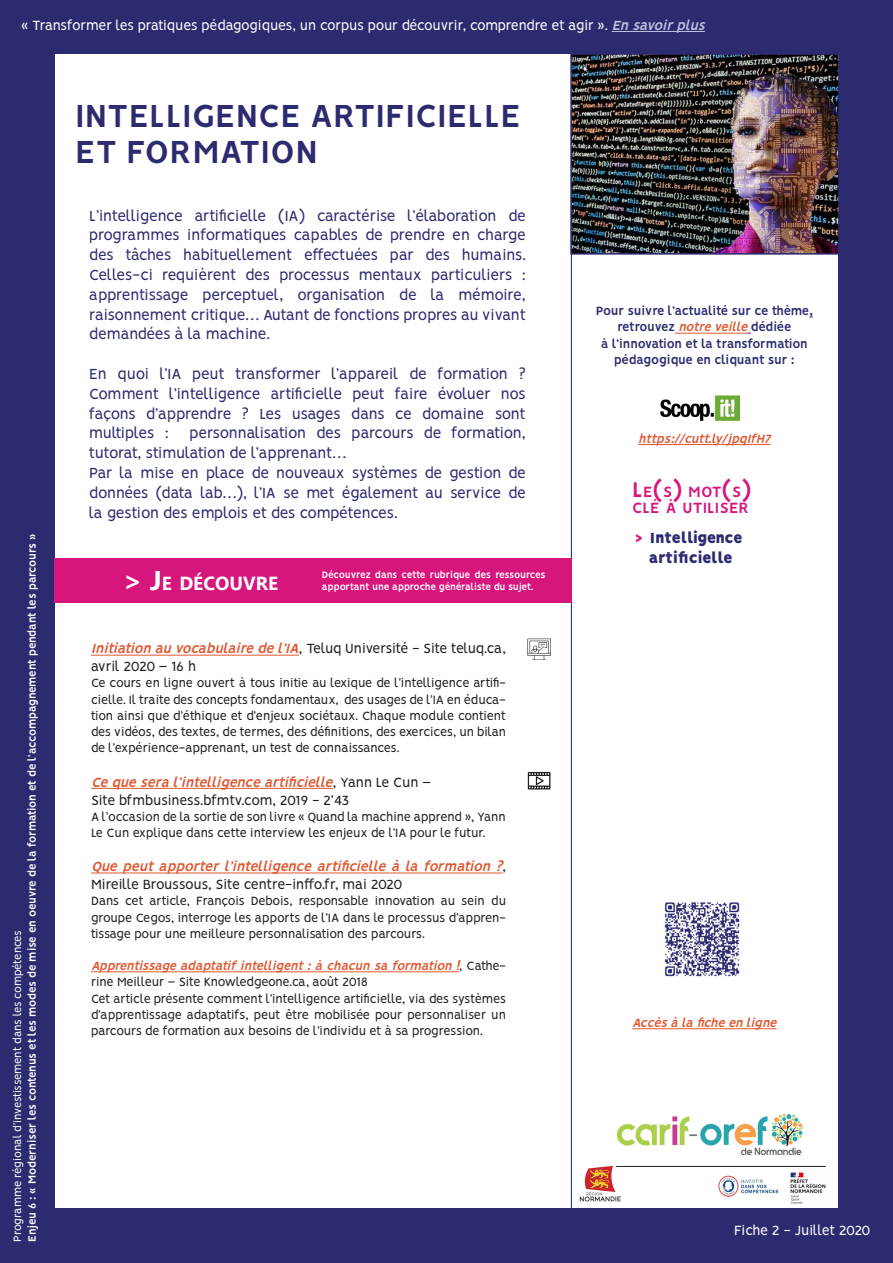
<style>
.page{position:relative;width:893px;height:1263px;background:#fff}
.page>*{position:absolute;margin:0;border:0;box-sizing:border-box;transform-origin:0 0}
.t1{font:700 36px/36px "Vision";color:#2d2b6f}
.t2{font:700 18.9px "Ebrima";color:#fff}
.t3{font:700 16.8px/16.5px "Vision";color:#d7167d}
.t4{font:16.5px/19.8px "Vision";letter-spacing:-.03em;color:#2d2b6f;text-align:justify}
.t5{font:16.5px "Vision";letter-spacing:-.01em;color:#2d2b6f}
.t6{font:900 16.5px "Vision";letter-spacing:-.03em;color:#2d2b6f}
.t7{font:italic 700 15px/18px "Vision";color:#e05731}
.t8{font:15px "Vision";letter-spacing:-.03em;color:#fff}
.t9{font:15px/18px "Vision";letter-spacing:-.03em;color:#231f20}
.t10{font:13.5px/16.2px "Vision";letter-spacing:-.03em;color:#231f20;text-align:justify}
.t11{font:italic 700 13.5px/16.2px "Vision";color:#e05731}
.t12{font:700 13.5px "Vision";letter-spacing:-.025em;color:#2d2b6f}
.t13{font:700 12px "Vision";letter-spacing:-.03em;color:#fff}
.t14{font:12px "Vision";letter-spacing:-.03em;color:#fff}
.t15{font:700 10.5px/12.6px "Vision";letter-spacing:-.03em;color:#fff}
.s1{font-weight:700;font-style:italic;color:#b8c2dd}
.s2{font-size:27px}
.s3{font-weight:700;font-style:italic;color:#e05731}
.s4{font-weight:400;font-style:normal;color:#231f20}
.s5{font-style:italic;color:#e05731}
.s6{font-size:24px}
.s7{font-size:15px;color:#d7167d}
</style>
<div class="page">
<div style="left:0;top:1209px;width:893px;height:54px;background:#2d2b6f"></div>
<div style="left:0;top:0;width:54px;height:1263px;background:#2d2b6f"></div>
<div style="left:839px;top:0;width:54px;height:1263px;background:#2d2b6f"></div>
<div style="left:1px;top:1px;width:891px;height:52px;background:#2d2b6f"></div>
<div style="left:0;top:0;width:893px;height:54px;border:2px solid #2d2b6f"></div>
<hr style="left:571px;top:198px;width:1px;height:1011px;background:#253f8e">
<img style="left:573px;top:56px;width:264px;height:196px">
<div style="left:570px;top:53px;width:270px;height:202px;border:2px solid #2d2b6f"></div>
<img style="left:664px;top:902px;width:76px;height:75px">
<hr style="left:632px;top:1028px;width:145px;height:1px;background:#e05731">
<hr style="left:612px;top:31px;width:93px;height:1px;background:#b8c2dd">
<img style="left:617px;top:1114px;width:186px;height:41px">
<img style="left:790px;top:1172px;width:36px;height:32px">
<img style="left:718px;top:1175px;width:61px;height:22px">
<img style="left:579px;top:1165px;width:42px;height:37px">
<hr style="left:616px;top:1166px;width:210px;height:1px;background:#231f20">
<img style="left:660px;top:395px;width:79px;height:25px">
<hr style="left:675px;top:333px;width:72px;height:1px;background:#e05731">
<hr style="left:638px;top:444px;width:132px;height:1px;background:#e05731">
<hr style="left:91px;top:655px;width:208px;height:1px;background:#e05731">
<hr style="left:91px;top:788px;width:242px;height:1px;background:#e05731">
<hr style="left:91px;top:872px;width:411px;height:1px;background:#e05731">
<hr style="left:91px;top:971px;width:368px;height:1px;background:#e05731">
<div style="left:54px;top:558px;width:517px;height:45px;background:#d7167d"></div>
<img style="left:527px;top:638px;width:23px;height:21px">
<img style="left:527px;top:772px;width:23px;height:18px">
<p class="t8" style="left:21px;top:16px;width:690px">« Transformer les pratiques pédagogiques, un corpus pour découvrir, comprendre et agir ». <span class="s1">Ensavoirplus</span></p>
<p class="t13" style="left:25px;top:1242px;width:710px;rotate:-90deg">Enjeu 6 : « Moderniser les contenus et les modes de mise en oeuvre de la formation et de l’accompagnement pendant les parcours »</p>
<p class="t14" style="left:11px;top:1242px;width:313px;rotate:-90deg">Programme régional d’investissement dans les compétences</p>
<p class="t1" style="left:75px;top:101px;width:448px">INTELLIGENCE ARTIFICIELLE<br>ET FORMATION</p>
<p class="t4" style="left:89px;top:207px;width:438px">L’intelligence artificielle (IA) caractérise l’élaboration de</p>
<p class="t4" style="left:89px;top:227px;width:438px">programmes informatiques capables de prendre en charge des tâches habituellement effectuées par des humains.<br>Celles-ci requièrent des processus mentaux particuliers :</p>
<p class="t4" style="left:89px;top:286px;width:438px">apprentissage perceptuel, organisation de la mémoire,</p>
<p class="t4" style="left:89px;top:306px;width:438px">raisonnement critique… Autant de fonctions propres au vivant demandées à la machine.</p>
<p class="t4" style="left:89px;top:366px;width:438px">En quoi l’IA peut transformer l’appareil de formation ?</p>
<p class="t5" style="left:89px;top:384px;width:438px">Comment l’intelligence artificielle peut faire évoluer nos</p>
<p class="t4" style="left:89px;top:405px;width:438px">façons d’apprendre ? Les usages dans ce domaine sont</p>
<p class="t4" style="left:89px;top:425px;width:438px">multiples : personnalisation des parcours de formation,</p>
<p class="t4" style="left:89px;top:445px;width:258px">tutorat, stimulation de l’apprenant…</p>
<p class="t4" style="left:89px;top:465px;width:438px">Par la mise en place de nouveaux systèmes de gestion de</p>
<p class="t4" style="left:89px;top:484px;width:438px">données (data lab…), l’IA se met également au service de</p>
<p class="t4" style="left:89px;top:504px;width:310px">la gestion des emplois et des compétences.</p>
<p class="t2" style="left:123px;top:568px;width:156px"><span class="s2">&gt; J</span>E DÉCOUVRE</p>
<p class="t15" style="left:322px;top:569px;width:225px">Découvrez dans cette rubrique des ressources apportant une approche généraliste du sujet.</p>
<p class="t9" style="left:91px;top:641px;width:416px"><span class="s3">Initiationauvocabulairedel’IA</span>, Te l u q U n i v e rs i t é - S i t e t e l u q . c a , avril 2020 – 16 h</p>
<p class="t10" style="left:91px;top:676px;width:417px">Ce cours en ligne ouvert à tous initie au lexique de l’intelligence artifi&shy;cielle. Il traite des concepts fondamentaux, des usages de l’IA en éduca&shy;tion ainsi que d’éthique et d’enjeux sociétaux. Chaque module contient des vidéos, des textes, de termes, des définitions, des exercices, un bilan de l’expérience-apprenant, un test de connaissances.</p>
<p class="t7" style="left:91px;top:774px;width:341px">Cequeseral’intelligenceartificielle<span class="s4">, Y a n n L e C u n –</span></p>
<p class="t9" style="left:91px;top:792px;width:260px">Site bfmbusiness.bfmtv.com, 2019 - 2’43</p>
<p class="t10" style="left:91px;top:810px;width:416px">A l’occasion de la sortie de son livre « Quand la machine apprend », Yann<br>Le Cun explique dans cette interview les enjeux de l’IA pour le futur.</p>
<p class="t7" style="left:91px;top:859px;width:418px">Quepeutapporterl’intelligenceartificielleàlaformation?<span class="s4">,<br>Mireille Broussous, Site centre-inffo.fr, mai 2020</span></p>
<p class="t10" style="left:91px;top:894px;width:417px">Dans cet article, François Debois, responsable innovation au sein du groupe Cegos, interroge les apports de l’IA dans le processus d’appren&shy;tissage pour une meilleure personnalisation des parcours.</p>
<p class="t11" style="left:91px;top:959px;width:416px">Apprentissageadaptatifintelligent:àchacunsaformation!<span class="s4">, C at h e - rine Meilleur – Site Knowledgeone.ca, août 2018</span></p>
<p class="t10" style="left:91px;top:991px;width:417px">Cet article présente comment l’intelligence artificielle, via des systèmes d’apprentissage adaptatifs, peut être mobilisée pour personnaliser un parcours de formation aux besoins de l’individu et à sa progression.</p>
<p class="t12" style="left:596px;top:303px;width:218px">Pour suivre l’actualité sur ce thème,</p>
<p class="t12" style="left:617px;top:319px;width:175px">retrouvez <span class="s5">notreveille</span>dédiée</p>
<p class="t12" style="left:601px;top:335px;width:208px">à l’innovation et la transformation</p>
<p class="t12" style="left:614px;top:352px;width:182px">pédagogique en cliquant sur :</p>
<p class="t11" style="left:638px;top:432px;width:138px">https://cutt.ly/jpqIfH7</p>
<p class="t3" style="left:632px;top:485px;width:121px"><span class="s6">L</span>E<span class="s6">(</span>S<span class="s6">)</span> MOT<span class="s6">(</span>S<span class="s6">)<br></span>CLÉ À UTILISER</p>
<p class="t6" style="left:636px;top:527px;width:108px"><span class="s7">&gt;</span> Intelligence</p>
<p class="t6" style="left:649px;top:547px;width:85px">artificielle</p>
<p class="t11" style="left:632px;top:1016px;width:150px">Accèsàlaficheenligne</p>
<p class="t8" style="left:734px;top:1222px;width:138px">Fiche 2 - Juillet 2020</p>
</div>
